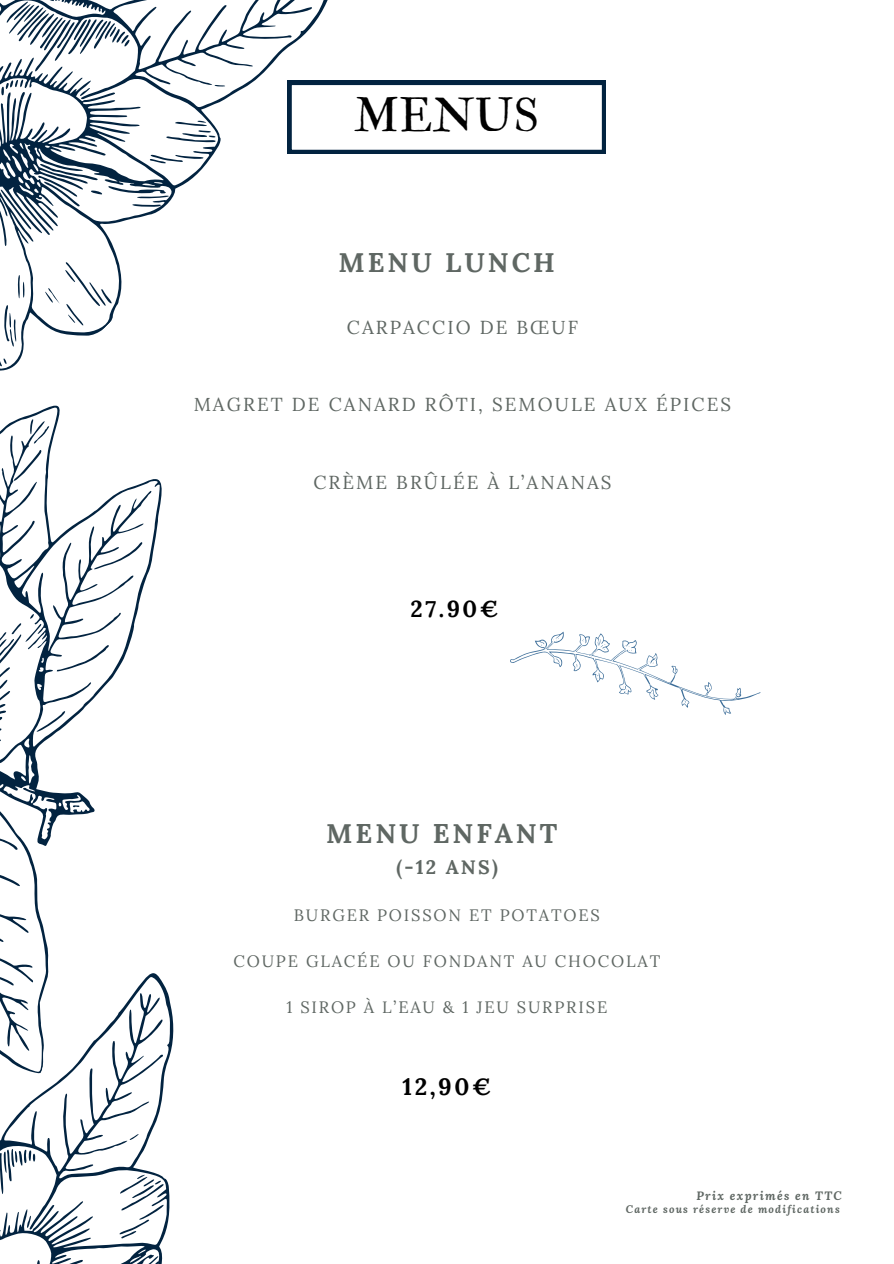
<style>
.page{position:relative;width:894px;height:1264px;background:#fff}
.page>*{position:absolute;margin:0;border:0;box-sizing:border-box;transform-origin:0 0}
.t1{font:46.5px "IM FELL Double Pica Roman";color:#010101}
.t2{font:700 27px "Lora";letter-spacing:.11em;color:#5f6763}
.t3{font:700 23.55px "Lora";color:#000}
.t4{font:700 23.1px "Lora";color:#000}
.t5{font:700 19.5px "Lora";color:#5f6763}
.t6{font:18.75px "Lora";letter-spacing:.11em;color:#5f6763}
.t7{font:16.5px "Lora";letter-spacing:.11em;color:#5f6763}
.t8{font:italic 700 12px "Lora";letter-spacing:.11em;color:#5f6763}
.t9{font:italic 700 10.65px "Lora";letter-spacing:.11em;color:#5f6763}
</style>
<div class="page">
<svg style="left:0;top:0;width:400px;height:336px"></svg>
<svg style="left:0;top:336px;width:162px;height:587px"></svg>
<svg style="left:0;top:923px;width:174px;height:340px"></svg>
<svg style="left:287px;top:81px;width:318px;height:73px"></svg>
<svg style="left:510px;top:631px;width:250px;height:84px"></svg>
<p class="t1" style="left:354px;top:88px;width:186px">MENUS</p>
<p class="t2" style="left:338px;top:245px;width:218px">MENU LUNCH</p>
<h5 class="t6" style="left:347px;top:315px;width:233px">CARPACCIO DE BŒUF</h5>
<h5 class="t6" style="left:194px;top:392px;width:539px">MAGRET DE CANARD RÔTI, SEMOULE AUX ÉPICES</h5>
<h5 class="t6" style="left:313px;top:470px;width:299px">CRÈME BRÛLÉE À L’ANANAS</h5>
<h2 class="t4" style="left:410px;top:593px;width:89px">27.90€</h2>
<h1 class="t2" style="left:326px;top:816px;width:232px">MENU ENFANT</h1>
<h1 class="t5" style="left:396px;top:854px;width:103px">(-12 ANS)</h1>
<h2 class="t7" style="left:294px;top:904px;width:307px">BURGER POISSON ET POTATOES</h2>
<h4 class="t7" style="left:233px;top:950px;width:428px">COUPE GLACÉE OU FONDANT AU CHOCOLAT</h4>
<h4 class="t7" style="left:286px;top:996px;width:322px">1 SIROP À L’EAU &amp; 1 JEU SURPRISE</h4>
<h4 class="t3" style="left:402px;top:1071px;width:90px">12,90€</h4>
<p class="t8" style="left:696px;top:1187px;width:147px">Prix exprimés en TTC</p>
<h3 class="t9" style="left:625px;top:1201px;width:215px">Carte sous réserve de modifications</h3>
</div>
